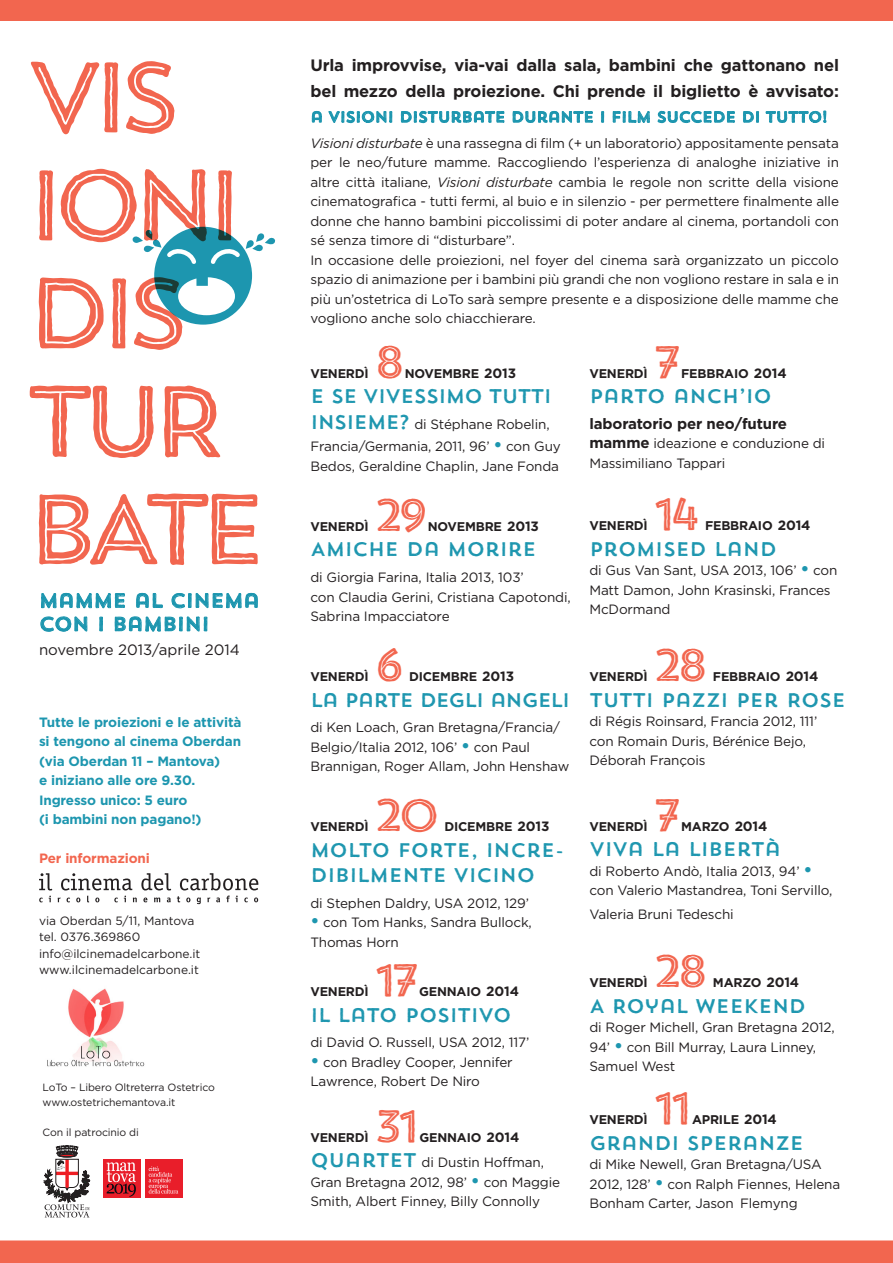
<style>
.page{position:relative;width:893px;height:1263px;background:#fff}
.page>*{position:absolute;margin:0;border:0;box-sizing:border-box;transform-origin:0 0}
.t1{font:99px "Trend HM Sans Five";letter-spacing:-.15em;color:#f2664f}
.t2{font:45px "Trend HM Sans Five";letter-spacing:-.15em;color:#f2664f}
.t3{font:19.5px/25.5px "Trend HM Sans One";letter-spacing:-.02em;color:#1d96af}
.t4{font:19.5px "Trend HM Sans One";letter-spacing:-.06em;color:#1d96af}
.t5{font:19.5px "Trend HM Sans One";letter-spacing:-.04em;color:#1d96af}
.t6{font:700 16.5px/25.5px "Gotham";letter-spacing:-.01em;color:#231f20}
.t7{font:15px "Trend HM Sans One";letter-spacing:-.03em;color:#1d96af}
.t8{font:700 15px "Gotham";letter-spacing:-.01em;color:#231f20}
.t9{font:15px "Gotham";color:#231f20}
.t10{font:13.5px/19.5px "Gotham";letter-spacing:-.01em;color:#231f20}
.t11{font:700 13.5px/19.5px "Gotham";letter-spacing:-.01em;color:#1d96af}
.t12{font:700 13.5px "Gotham";letter-spacing:-.01em;color:#f2664f}
.t13{font:700 12.6px "Gotham";letter-spacing:-.015em;color:#231f20}
.t14{font:12px/16.5px "Gotham";color:#231f20}
.t15{font:10.5px/15px "Gotham";letter-spacing:-.01em;color:#231f20}
.s1{font-style:italic}
.s2{font-size:13.5px}
.s3{font-family:"Trend HM Sans One";font-size:19.5px;color:#1d96af}
.s4{font-weight:700;font-size:18px;color:#1d96af}
.s5{font-weight:700;font-size:15px}
</style>
<div class="page">
<svg style="left:40px;top:592px;width:218px;height:40px"></svg>
<div style="left:0;top:0;width:893px;height:21px;background:#f2664f"></div>
<div style="left:0;top:1240px;width:893px;height:23px;background:#f2664f"></div>
<svg style="left:311px;top:111px;width:11px;height:12px"></svg>
<svg style="left:328px;top:110px;width:65px;height:14px"></svg>
<svg style="left:401px;top:110px;width:104px;height:14px"></svg>
<svg style="left:512px;top:111px;width:81px;height:12px"></svg>
<svg style="left:601px;top:111px;width:3px;height:12px"></svg>
<svg style="left:612px;top:110px;width:123px;height:14px"></svg>
<svg style="left:743px;top:110px;width:84px;height:13px"></svg>
<svg style="left:39px;top:873px;width:13px;height:17px"></svg>
<svg style="left:39px;top:897px;width:4px;height:5px"></svg>
<svg style="left:49px;top:896px;width:2px;height:6px"></svg>
<svg style="left:58px;top:873px;width:113px;height:29px"></svg>
<svg style="left:177px;top:873px;width:81px;height:31px"></svg>
<img style="left:47px;top:988px;width:98px;height:79px">
<svg style="left:44px;top:1146px;width:46px;height:71px"></svg>
<div style="left:103px;top:1159px;width:37px;height:38px;background:#e91e2a"></div>
<div style="left:145px;top:1159px;width:37px;height:38px;background:#e91e2a"></div>
<svg style="left:149px;top:1166px;width:29px;height:27px"></svg>
<svg style="left:107px;top:1162px;width:29px;height:35px"></svg>
<svg style="left:132px;top:227px;width:144px;height:98px"></svg>
<p class="t1" style="left:26px;top:34px;width:159px">VIS</p>
<p class="t1" style="left:26px;top:142px;width:222px">IONI</p>
<p class="t1" style="left:26px;top:250px;width:167px">DIS</p>
<p class="t1" style="left:26px;top:358px;width:204px">TUR</p>
<p class="t1" style="left:26px;top:466px;width:245px">BATE</p>
<p class="t3" style="left:39px;top:587px;width:222px">MAMME AL CINEMA</p>
<p class="t3" style="left:39px;top:611px;width:172px">CON I BAMBINI</p>
<p class="t9" style="left:39px;top:640px;width:202px">novembre 2013/aprile 2014</p>
<p class="t11" style="left:39px;top:712px;width:204px">Tutte le proiezioni e le attività si tengono al cinema Oberdan (via Oberdan 11 – Mantova)<br>e iniziano alle ore 9.30.</p>
<p class="t11" style="left:39px;top:790px;width:164px">Ingresso unico: 5 euro<br>(i bambini non pagano!)</p>
<p class="t12" style="left:39px;top:849px;width:112px">Per informazioni</p>
<p class="t14" style="left:39px;top:912px;width:157px">via Oberdan 5/11, Mantova</p>
<p class="t14" style="left:39px;top:928px;width:163px">tel. 0376.369860 info@ilcinemadelcarbone.it www.ilcinemadelcarbone.it</p>
<p class="t15" style="left:43px;top:1080px;width:174px">LoTo – Libero Oltreterra Ostetrico www.ostetrichemantova.it</p>
<p class="t15" style="left:43px;top:1125px;width:98px">Con il patrocinio di</p>
<p class="t6" style="left:310px;top:53px;width:530px">Urla improvvise, via-vai dalla sala, bambini che gattonano nel bel mezzo della proiezione. Chi prende il biglietto è avvisato:</p>
<p class="t7" style="left:310px;top:107px;width:519px">A VISIONI DISTURBATE DURANTE I FILM SUCCEDE DI TUTTO!</p>
<p class="t10" style="left:310px;top:133px;width:530px;text-align:justify"><span class="s1">Visioni disturbate</span> è una rassegna di film (+ un laboratorio) appositamente pensata per le neo/future mamme. Raccogliendo l’esperienza di analoghe iniziative in altre città italiane, <span class="s1">Visioni disturbate</span> cambia le regole non scritte della visione cinematografica - tutti fermi, al buio e in silenzio - per permettere finalmente alle donne che hanno bambini piccolissimi di poter andare al cinema, portandoli con sé senza timore di “disturbare”.</p>
<p class="t10" style="left:310px;top:250px;width:530px;text-align:justify">In occasione delle proiezioni, nel foyer del cinema sarà organizzato un piccolo spazio di animazione per i bambini più grandi che non vogliono restare in sala e in più un’ostetrica di LoTo sarà sempre presente e a disposizione delle mamme che vogliono anche solo chiacchierare.</p>
<p class="t2" style="left:374px;top:333px;width:34px">8</p>
<p class="t13" style="left:310px;top:365px;width:60px">VENERDÌ</p>
<p class="t13" style="left:405px;top:365px;width:113px">NOVEMBRE <span class="s2">2013</span></p>
<p class="t5" style="left:310px;top:384px;width:243px">E SE VIVESSIMO TUTTI</p>
<p class="t10" style="left:310px;top:413px;width:252px;line-height:22.5px"><span class="s3">INSIEME?</span> di Stéphane Robelin,<br>Francia/Germania, 2011, 96’ <span class="s4">•</span> con Guy</p>
<p class="t10" style="left:310px;top:456px;width:250px">Bedos, Geraldine Chaplin, Jane Fonda</p>
<p class="t2" style="left:653px;top:333px;width:31px">7</p>
<p class="t13" style="left:589px;top:365px;width:60px">VENERDÌ</p>
<p class="t13" style="left:681px;top:365px;width:107px">FEBBRAIO <span class="s2">2014</span></p>
<p class="t3" style="left:589px;top:383px;width:184px">PARTO ANCH’IO</p>
<p class="t8" style="left:589px;top:414px;width:199px">laboratorio per neo/future</p>
<p class="t10" style="left:589px;top:434px;width:237px"><span class="s5">mamme</span> ideazione e conduzione di<br>Massimiliano Tappari</p>
<p class="t2" style="left:374px;top:486px;width:57px">29</p>
<p class="t13" style="left:310px;top:518px;width:60px">VENERDÌ</p>
<p class="t13" style="left:428px;top:518px;width:113px">NOVEMBRE <span class="s2">2013</span></p>
<p class="t3" style="left:310px;top:536px;width:228px">AMICHE DA MORIRE</p>
<p class="t10" style="left:310px;top:567px;width:215px">di Giorgia Farina, Italia 2013, 103’</p>
<p class="t10" style="left:310px;top:587px;width:262px">con Claudia Gerini, Cristiana Capotondi,<br>Sabrina Impacciatore</p>
<p class="t2" style="left:653px;top:486px;width:50px">14</p>
<p class="t13" style="left:589px;top:518px;width:60px">VENERDÌ</p>
<p class="t13" style="left:705px;top:518px;width:107px">FEBBRAIO <span class="s2">2014</span></p>
<p class="t3" style="left:589px;top:536px;width:189px">PROMISED LAND</p>
<p class="t10" style="left:589px;top:561px;width:249px">di Gus Van Sant, USA 2013, 106’ <span class="s4">•</span> con<br>Matt Damon, John Krasinski, Frances<br>McDormand</p>
<p class="t2" style="left:374px;top:636px;width:33px">6</p>
<p class="t13" style="left:310px;top:668px;width:60px">VENERDÌ</p>
<p class="t13" style="left:409px;top:668px;width:107px">DICEMBRE <span class="s2">2013</span></p>
<p class="t4" style="left:310px;top:687px;width:261px">LA PARTE DEGLI ANGELI</p>
<p class="t10" style="left:310px;top:717px;width:260px">di Ken Loach, Gran Bretagna/Francia/<br>Belgio/Italia 2012, 106’ <span class="s4">•</span> con Paul<br>Brannigan, Roger Allam, John Henshaw</p>
<p class="t2" style="left:653px;top:636px;width:58px">28</p>
<p class="t13" style="left:589px;top:668px;width:60px">VENERDÌ</p>
<p class="t13" style="left:713px;top:668px;width:107px">FEBBRAIO <span class="s2">2014</span></p>
<p class="t3" style="left:589px;top:687px;width:258px">TUTTI PAZZI PER ROSE</p>
<p class="t10" style="left:589px;top:711px;width:229px">di Régis Roinsard, Francia 2012, 111’</p>
<p class="t10" style="left:589px;top:731px;width:218px">con Romain Duris, Bérénice Bejo,<br>Déborah François</p>
<p class="t2" style="left:374px;top:786px;width:68px">20</p>
<p class="t13" style="left:310px;top:818px;width:60px">VENERDÌ</p>
<p class="t13" style="left:444px;top:818px;width:107px">DICEMBRE <span class="s2">2013</span></p>
<p class="t3" style="left:310px;top:836px;width:256px">MOLTO FORTE, INCRE-<br>DIBILMENTE VICINO</p>
<p class="t10" style="left:310px;top:893px;width:220px">di Stephen Daldry, USA 2012, 129’</p>
<p class="t10" style="left:310px;top:912px;width:223px"><span class="s4">•</span> con Tom Hanks, Sandra Bullock,<br>Thomas Horn</p>
<p class="t13" style="left:310px;top:983px;width:60px">VENERDÌ</p>
<p class="t2" style="left:374px;top:951px;width:48px">17</p>
<p class="t13" style="left:419px;top:983px;width:101px">GENNAIO <span class="s2">2014</span></p>
<p class="t3" style="left:310px;top:1001px;width:203px">IL LATO POSITIVO</p>
<p class="t10" style="left:310px;top:1032px;width:221px">di David O. Russell, USA 2012, 117’</p>
<p class="t10" style="left:310px;top:1052px;width:204px"><span class="s4">•</span> con Bradley Cooper, Jennifer<br>Lawrence, Robert De Niro</p>
<p class="t2" style="left:653px;top:786px;width:31px">7</p>
<p class="t13" style="left:589px;top:818px;width:60px">VENERDÌ</p>
<p class="t13" style="left:681px;top:818px;width:88px">MARZO <span class="s2">2014</span></p>
<p class="t3" style="left:589px;top:836px;width:193px">VIVA LA LIBERTÀ</p>
<p class="t10" style="left:589px;top:861px;width:245px">di Roberto Andò, Italia 2013, 94’ <span class="s4">• </span>con Valerio Mastandrea, Toni Servillo,</p>
<p class="t10" style="left:589px;top:904px;width:146px">Valeria Bruni Tedeschi</p>
<p class="t2" style="left:653px;top:942px;width:58px">28</p>
<p class="t13" style="left:589px;top:974px;width:60px">VENERDÌ</p>
<p class="t13" style="left:713px;top:974px;width:88px">MARZO <span class="s2">2014</span></p>
<p class="t3" style="left:589px;top:992px;width:218px">A ROYAL WEEKEND</p>
<p class="t10" style="left:589px;top:1017px;width:247px">di Roger Michell, Gran Bretagna 2012,<br>94’ <span class="s4">•</span> con Bill Murray, Laura Linney,<br>Samuel West</p>
<p class="t2" style="left:374px;top:1097px;width:49px">31</p>
<p class="t13" style="left:310px;top:1129px;width:60px">VENERDÌ</p>
<p class="t13" style="left:419px;top:1129px;width:101px">GENNAIO <span class="s2">2014</span></p>
<p class="t10" style="left:310px;top:1152px;width:251px"><span class="s3">QUARTET</span> di Dustin Hoffman,<br>Gran Bretagna 2012, 98’ <span class="s4">•</span> con Maggie<br>Smith, Albert Finney, Billy Connolly</p>
<p class="t2" style="left:653px;top:1080px;width:42px">11</p>
<p class="t13" style="left:589px;top:1112px;width:60px">VENERDÌ</p>
<p class="t13" style="left:692px;top:1112px;width:86px">APRILE <span class="s2">2014</span></p>
<p class="t3" style="left:589px;top:1130px;width:216px">GRANDI SPERANZE</p>
<p class="t10" style="left:589px;top:1155px;width:252px">di Mike Newell, Gran Bretagna/USA<br>2012, 128’ <span class="s4">•</span> con Ralph Fiennes, Helena<br>Bonham Carter, Jason Flemyng</p>
</div>
